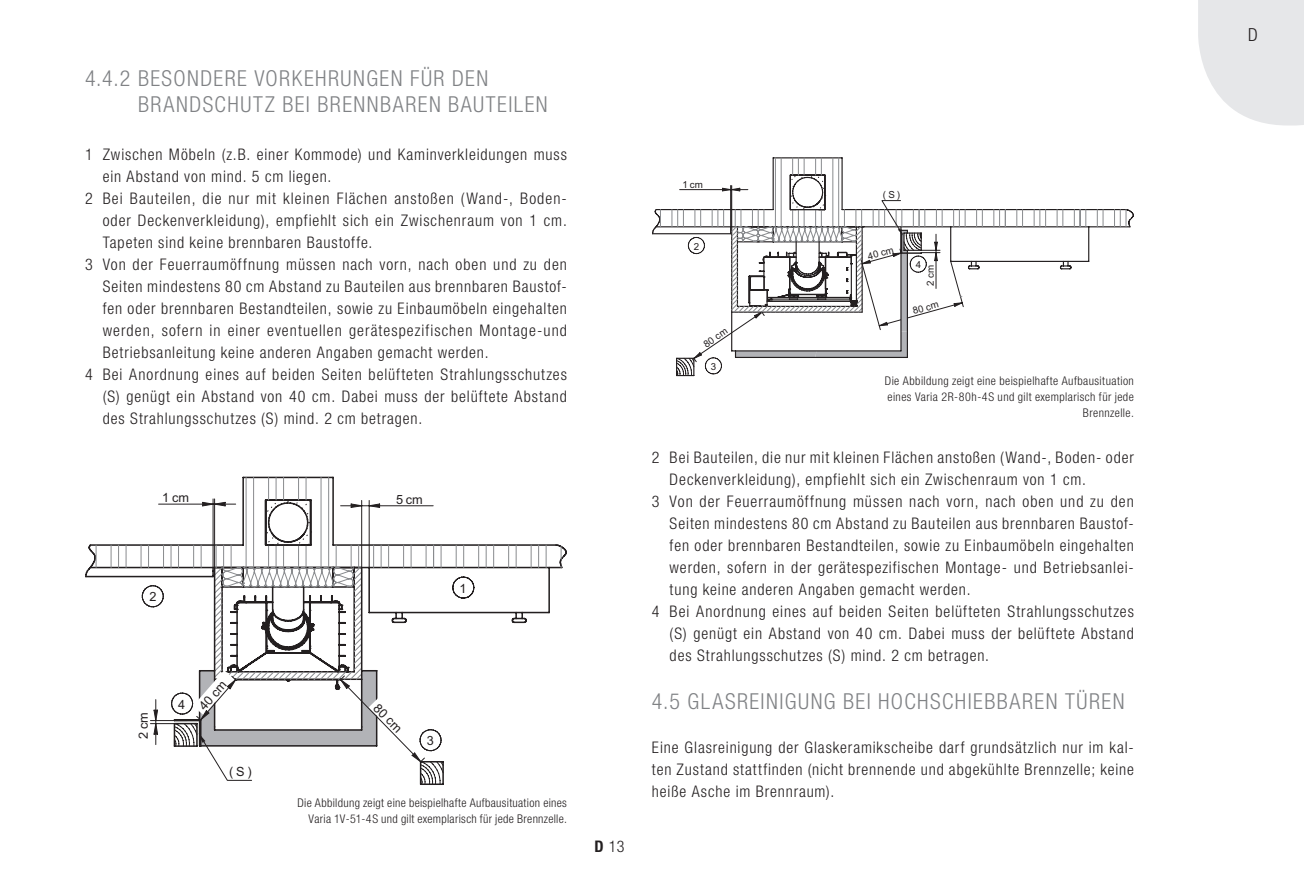
<style>
.page{position:relative;width:1304px;height:885px;background:#fff}
.page>*{position:absolute;margin:0;border:0;box-sizing:border-box;transform-origin:0 0}
.t1{font:300 condensed 22px/26px "Helvetica Neue";letter-spacing:.065em;color:#808285}
.t2{font:300 condensed 18px "Helvetica Neue";color:#231f20}
.t3{font:300 condensed 16px/22px "Helvetica Neue";letter-spacing:.055em;color:#231f20;text-align:justify}
.t4{font:12.8px "Arial";letter-spacing:.11em;color:#231f20}
.t5{font:300 condensed 12px/16px "Helvetica Neue";letter-spacing:.03em;color:#231f20;text-align:right}
.t6{font:9.8px "Arial";letter-spacing:.11em;color:#231f20}
.s1{font-weight:700}
</style>
<div class="page">
<svg style="left:1198px;top:0;width:106px;height:125px;background:#e9e9eb"></svg>
<svg style="left:652px;top:157px;width:482px;height:219px"></svg>
<svg style="left:85px;top:477px;width:482px;height:307px"></svg>
<h1 class="t1" style="left:138px;top:65px;width:411px;text-indent:-53px">4.4.2 BESONDERE VORKEHRUNGEN FÜR DEN<br>BRANDSCHUTZ BEI BRENNBAREN BAUTEILEN</h1>
<p class="t3" style="left:85px;top:143px;width:483px">1 Zwischen Möbeln (z.B. einer Kommode) und Kaminverkleidungen muss</p>
<p class="t3" style="left:103px;top:165px;width:230px">ein Abstand von mind. 5 cm liegen.</p>
<p class="t3" style="left:85px;top:187px;width:483px">2 Bei Bauteilen, die nur mit kleinen Flächen anstoßen (Wand-, Boden-</p>
<p class="t3" style="left:103px;top:209px;width:466px">oder Deckenverkleidung), empfiehlt sich ein Zwischenraum von 1 cm.</p>
<p class="t3" style="left:103px;top:231px;width:271px">Tapeten sind keine brennbaren Baustoffe.</p>
<p class="t3" style="left:85px;top:253px;width:483px">3 Von der Feuerraumöffnung müssen nach vorn, nach oben und zu den</p>
<p class="t3" style="left:103px;top:275px;width:466px">Seiten mindestens 80 cm Abstand zu Bauteilen aus brennbaren Baustof-</p>
<p class="t3" style="left:103px;top:297px;width:466px">fen oder brennbaren Bestandteilen, sowie zu Einbaumöbeln eingehalten</p>
<p class="t3" style="left:103px;top:319px;width:466px">werden, sofern in einer eventuellen gerätespezifischen Montage-und</p>
<p class="t3" style="left:103px;top:341px;width:387px">Betriebsanleitung keine anderen Angaben gemacht werden.</p>
<p class="t3" style="left:85px;top:363px;width:483px">4 Bei Anordnung eines auf beiden Seiten belüfteten Strahlungsschutzes</p>
<p class="t3" style="left:103px;top:385px;width:466px">(S) genügt ein Abstand von 40 cm. Dabei muss der belüftete Abstand</p>
<p class="t3" style="left:103px;top:407px;width:321px">des Strahlungsschutzes (S) mind. 2 cm betragen.</p>
<p class="t4" style="left:162px;top:488px;width:28px">1cm</p>
<p class="t4" style="left:396px;top:491px;width:28px">5cm</p>
<p class="t4" style="left:149px;top:588px;width:9px">2</p>
<p class="t4" style="left:459px;top:580px;width:9px">1</p>
<p class="t4" style="left:135px;top:738px;width:28px;rotate:-90deg">2cm</p>
<p class="t4" style="left:178px;top:696px;width:9px">4</p>
<p class="t4" style="left:195px;top:702px;width:36px;rotate:-49deg">40 cm</p>
<p class="t4" style="left:229px;top:763px;width:24px">(S)</p>
<p class="t4" style="left:382px;top:699px;width:36px;rotate:45deg">80 cm</p>
<p class="t4" style="left:427px;top:732px;width:9px">3</p>
<p class="t5" style="left:297px;top:794px;width:271px">Die Abbildung zeigt eine beispielhafte Aufbausituation eines<br>Varia 1V-51-4S und gilt exemplarisch für jede Brennzelle.</p>
<p class="t3" style="left:595px;top:835px;width:31px"><span class="s1">D</span> 13</p>
<p class="t6" style="left:682px;top:178px;width:22px">1cm</p>
<p class="t6" style="left:694px;top:239px;width:7px">2</p>
<p class="t6" style="left:701px;top:339px;width:28px;rotate:-34deg">80 cm</p>
<p class="t6" style="left:711px;top:360px;width:7px">3</p>
<p class="t6" style="left:883px;top:188px;width:19px">(S)</p>
<p class="t6" style="left:866px;top:250px;width:28px;rotate:-15deg">40 cm</p>
<p class="t6" style="left:916px;top:258px;width:7px">4</p>
<p class="t6" style="left:924px;top:285px;width:22px;rotate:-90deg">2cm</p>
<p class="t6" style="left:911px;top:305px;width:28px;rotate:-15deg">80 cm</p>
<p class="t5" style="left:885px;top:373px;width:251px">Die Abbildung zeigt eine beispielhafte Aufbausituation eines Varia 2R-80h-4S und gilt exemplarisch für jede<br>Brennzelle.</p>
<p class="t3" style="left:652px;top:446px;width:483px">2 Bei Bauteilen, die nur mit kleinen Flächen anstoßen (Wand-, Boden- oder</p>
<p class="t3" style="left:670px;top:468px;width:418px">Deckenverkleidung), empfiehlt sich ein Zwischenraum von 1 cm.</p>
<p class="t3" style="left:652px;top:490px;width:483px">3 Von der Feuerraumöffnung müssen nach vorn, nach oben und zu den</p>
<p class="t3" style="left:670px;top:512px;width:466px">Seiten mindestens 80 cm Abstand zu Bauteilen aus brennbaren Baustof-</p>
<p class="t3" style="left:670px;top:534px;width:466px">fen oder brennbaren Bestandteilen, sowie zu Einbaumöbeln eingehalten</p>
<p class="t3" style="left:670px;top:556px;width:466px">werden, sofern in der gerätespezifischen Montage- und Betriebsanlei-</p>
<p class="t3" style="left:670px;top:578px;width:302px">tung keine anderen Angaben gemacht werden.</p>
<p class="t3" style="left:652px;top:600px;width:483px">4 Bei Anordnung eines auf beiden Seiten belüfteten Strahlungsschutzes</p>
<p class="t3" style="left:670px;top:622px;width:466px">(S) genügt ein Abstand von 40 cm. Dabei muss der belüftete Abstand</p>
<p class="t3" style="left:670px;top:644px;width:321px">des Strahlungsschutzes (S) mind. 2 cm betragen.</p>
<h1 class="t1" style="left:652px;top:687px;width:474px">4.5 GLASREINIGUNG BEI HOCHSCHIEBBAREN TÜREN</h1>
<p class="t3" style="left:652px;top:736px;width:483px">Eine Glasreinigung der Glaskeramikscheibe darf grundsätzlich nur im kal&shy;ten Zustand stattfinden (nicht brennende und abgekühlte Brennzelle; keine heiße Asche im Brennraum).</p>
<p class="t2" style="left:1248px;top:24px;width:11px">D</p>
</div>
